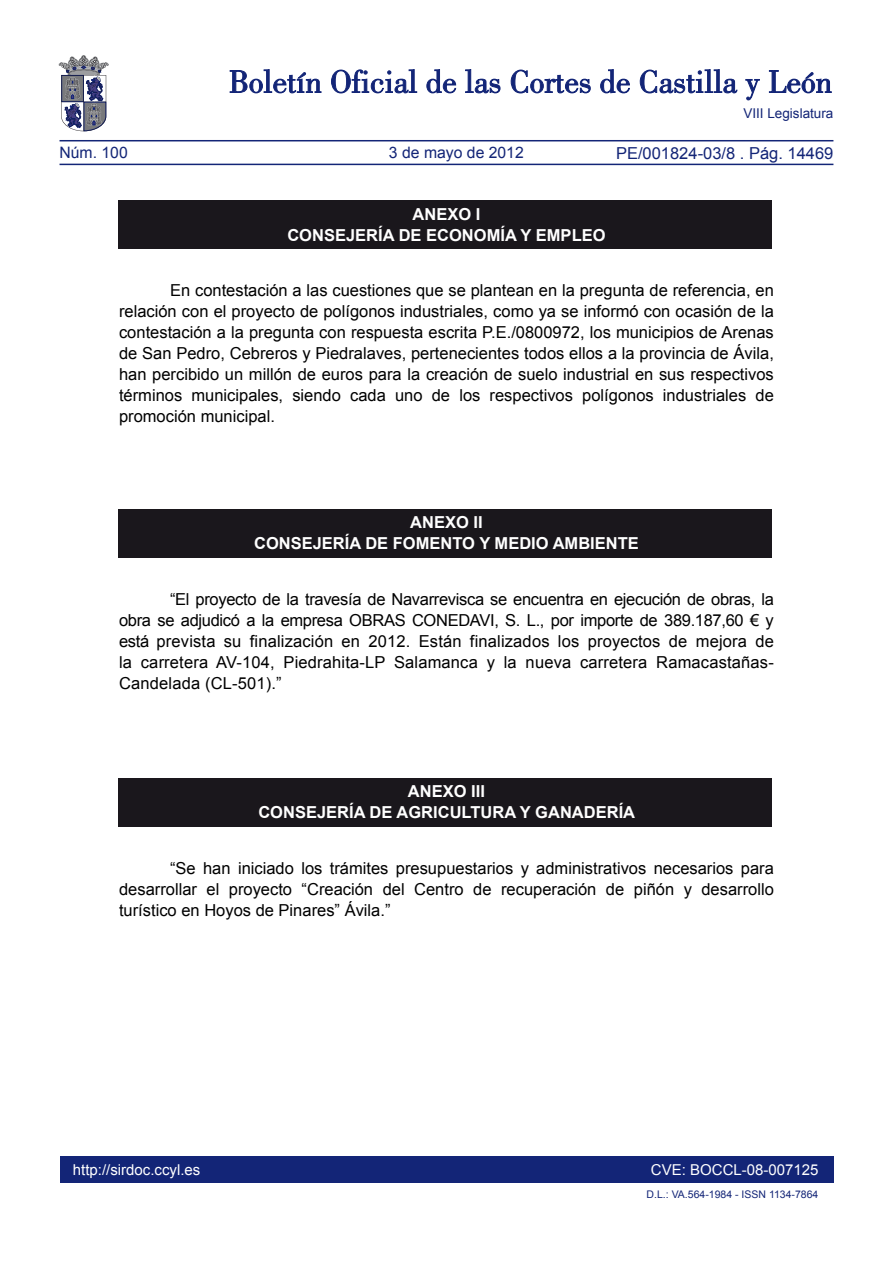
<style>
.page{position:relative;width:893px;height:1263px;background:#fff}
.page>*{position:absolute;margin:0;border:0;box-sizing:border-box;transform-origin:0 0}
.TEXTO_NORMAL{font:16.5px/21px "Arial";color:#000;text-align:justify}
.TEXTO_NORMAL-2{font:700 16.5px "Arial";color:#fff}
.t1{font:16.5px "Arial";color:#132577}
.t2{font:15.75px "Arial";color:#132577}
.t3{font:15px "Arial";color:#fff}
.t4{font:13.5px "Arial";color:#132577}
.TEXTO_NORMAL-3{font:10.5px "Arial";color:#132577}
</style>
<div class="page">
<div style="left:60px;top:1157px;width:773px;height:26px;background:#132577"></div>
<hr style="left:60px;top:164px;width:773px;height:1px;background:#132577">
<hr style="left:60px;top:140px;width:773px;height:1px;background:#132577">
<svg style="left:230px;top:69px;width:91px;height:24px"></svg>
<svg style="left:331px;top:69px;width:86px;height:24px"></svg>
<svg style="left:426px;top:69px;width:30px;height:24px"></svg>
<svg style="left:465px;top:69px;width:35px;height:24px"></svg>
<svg style="left:511px;top:70px;width:80px;height:23px"></svg>
<svg style="left:600px;top:69px;width:30px;height:24px"></svg>
<svg style="left:640px;top:69px;width:97px;height:24px"></svg>
<svg style="left:745px;top:79px;width:15px;height:21px"></svg>
<svg style="left:769px;top:70px;width:62px;height:23px"></svg>
<svg style="left:59px;top:55px;width:49px;height:76px"></svg>
<div style="left:118px;top:201px;width:654px;height:48px;background:#1a171c"></div>
<div style="left:118px;top:509px;width:654px;height:49px;background:#1a171c"></div>
<div style="left:118px;top:778px;width:654px;height:49px;background:#1a171c"></div>
<p class="t2" style="left:60px;top:142px;width:70px">Núm. 100</p>
<p class="t2" style="left:389px;top:142px;width:136px">3 de mayo de 2012</p>
<p class="t4" style="left:743px;top:105px;width:92px">VIII Legislatura</p>
<p class="t1" style="left:616px;top:142px;width:219px">PE/001824-03/8 . Pág. 14469</p>
<p class="TEXTO_NORMAL-2" style="left:413px;top:203px;width:69px">ANEXO I</p>
<p class="TEXTO_NORMAL-2" style="left:287px;top:224px;width:320px">CONSEJERÍA DE ECONOMÍA Y EMPLEO</p>
<p class="TEXTO_NORMAL" style="left:119px;top:280px;width:656px;text-indent:51px">En contestación a las cuestiones que se plantean en la pregunta de referencia, en relación con el proyecto de polígonos industriales, como ya se informó con ocasión de la contestación a la pregunta con respuesta escrita P.E./0800972, los municipios de Arenas de San Pedro, Cebreros y Piedralaves, pertenecientes todos ellos a la provincia de Ávila, han percibido un millón de euros para la creación de suelo industrial en sus respectivos términos municipales, siendo cada uno de los respectivos polígonos industriales de promoción municipal.</p>
<p class="TEXTO_NORMAL-2" style="left:410px;top:512px;width:74px">ANEXO II</p>
<p class="TEXTO_NORMAL-2" style="left:254px;top:533px;width:386px">CONSEJERÍA DE FOMENTO Y MEDIO AMBIENTE</p>
<p class="TEXTO_NORMAL" style="left:119px;top:589px;width:656px;text-indent:51px">“El proyecto de la travesía de Navarrevisca se encuentra en ejecución de obras, la obra se adjudicó a la empresa OBRAS CONEDAVI, S. L., por importe de 389.187,60 € y está prevista su finalización en 2012. Están finalizados los proyectos de mejora de la carretera AV-104, Piedrahita-LP Salamanca y la nueva carretera Ramacastañas-Candelada (CL-501).”</p>
<p class="TEXTO_NORMAL-2" style="left:408px;top:780px;width:79px">ANEXO III</p>
<p class="TEXTO_NORMAL-2" style="left:258px;top:801px;width:378px">CONSEJERÍA DE AGRICULTURA Y GANADERÍA</p>
<p class="TEXTO_NORMAL" style="left:119px;top:857px;width:656px;text-indent:51px">“Se han iniciado los trámites presupuestarios y administrativos necesarios para desarrollar el proyecto “Creación del Centro de recuperación de piñón y desarrollo turístico en Hoyos de Pinares” Ávila.”</p>
<p class="t3" style="left:73px;top:1159px;width:129px">http://sirdoc.ccyl.es</p>
<p class="t3" style="left:651px;top:1159px;width:169px">CVE: BOCCL-08-007125</p>
<p class="TEXTO_NORMAL-3" style="left:647px;top:1188px;width:173px">D.L.: VA.564-1984 - ISSN 1134-7864</p>
</div>
